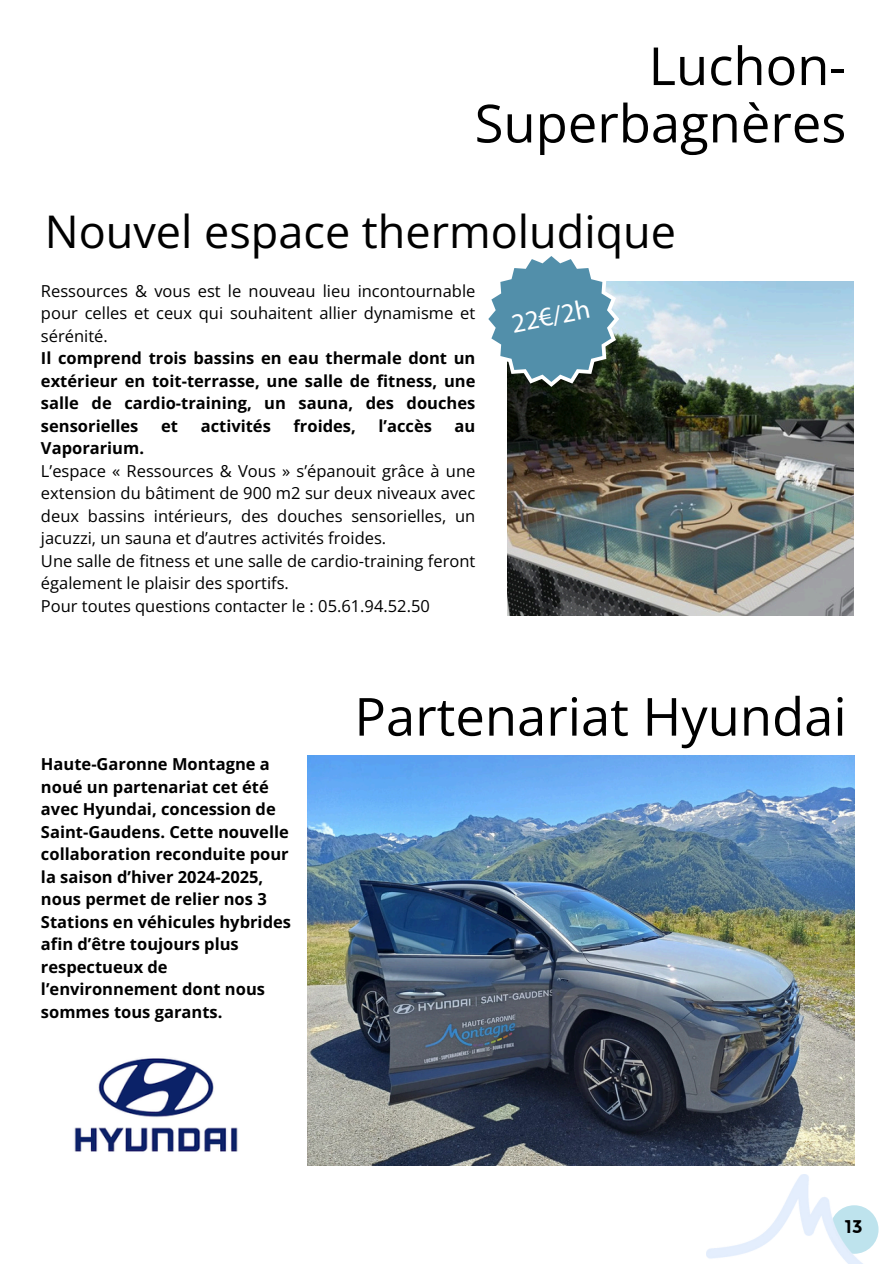
<style>
.page{position:relative;width:894px;height:1264px;background:#fff}
.page>*{position:absolute;margin:0;border:0;box-sizing:border-box;transform-origin:0 0}
.t1{font:52.5px/57.3px "Open Sans";color:#000;text-align:right}
.t2{font:45px "Open Sans";color:#000}
.t3{font:27px "Myriad Pro";color:#fff}
.t4{font:17.4px "JA Jaya Giri Sans";color:#000}
.t5{font:700 16.5px/22.5px "Open Sans";color:#000}
.t6{font:16.5px/22.5px "Open Sans";color:#000;text-align:justify}
</style>
<div class="page">
<img style="left:507px;top:281px;width:346px;height:334px">
<svg style="left:488px;top:256px;width:131px;height:131px"></svg>
<img style="left:706px;top:1174px;width:173px;height:89px">
<img style="left:307px;top:755px;width:547px;height:410px">
<img style="left:74px;top:1058px;width:164px;height:94px">
<p class="t1" style="left:474px;top:36px;width:373px">Luchon-<br>Superbagnères</p>
<h1 class="t2" style="left:45px;top:200px;width:632px">Nouvel espace thermoludique</h1>
<h3 class="t6" style="left:41px;top:279px;width:436px">Ressources &amp; vous est le nouveau lieu incontournable pour celles et ceux qui souhaitent allier dynamisme et sérénité.</h3>
<h4 class="t5" style="left:41px;top:346px;width:436px;text-align:justify">Il comprend trois bassins en eau thermale dont un extérieur en toit-terrasse, une salle de fitness, une salle de cardio-training, un sauna, des douches sensorielles</h4>
<h4 class="t5" style="left:161px;top:414px;width:18px">et</h4>
<h4 class="t5" style="left:201px;top:414px;width:72px">activités</h4>
<h4 class="t5" style="left:293px;top:414px;width:64px">froides,</h4>
<h4 class="t5" style="left:378px;top:414px;width:55px">l’accès</h4>
<h4 class="t5" style="left:454px;top:414px;width:22px">au</h4>
<h4 class="t5" style="left:41px;top:436px;width:105px">Vaporarium.</h4>
<p class="t6" style="left:41px;top:459px;width:436px">L’espace « Ressources &amp; Vous » s’épanouit grâce à une extension du bâtiment de 900 m2 sur deux niveaux avec deux bassins intérieurs, des douches sensorielles, un jacuzzi, un sauna et d’autres activités froides.</p>
<h1 class="t6" style="left:41px;top:549px;width:436px">Une salle de fitness et une salle de cardio-training feront également le plaisir des sportifs.</h1>
<p class="t6" style="left:41px;top:594px;width:390px">Pour toutes questions contacter le : 05.61.94.52.50</p>
<p class="t3" style="left:509px;top:313px;width:81px;rotate:-11deg">22€/2h</p>
<p class="t5" style="left:41px;top:752px;width:251px">Haute-Garonne Montagne a noué un partenariat cet été avec Hyundai, concession de<br>Saint-Gaudens. Cette nouvelle collaboration reconduite pour la saison d’hiver 2024-2025, nous permet de relier nos 3<br>Stations en véhicules hybrides afin d’être toujours plus respectueux de l’environnement dont nous sommes tous garants.</p>
<p class="t1" style="left:354px;top:686px;width:493px">Partenariat Hyundai</p>
<p class="t4" style="left:844px;top:1219px;width:20px">13</p>
</div>
